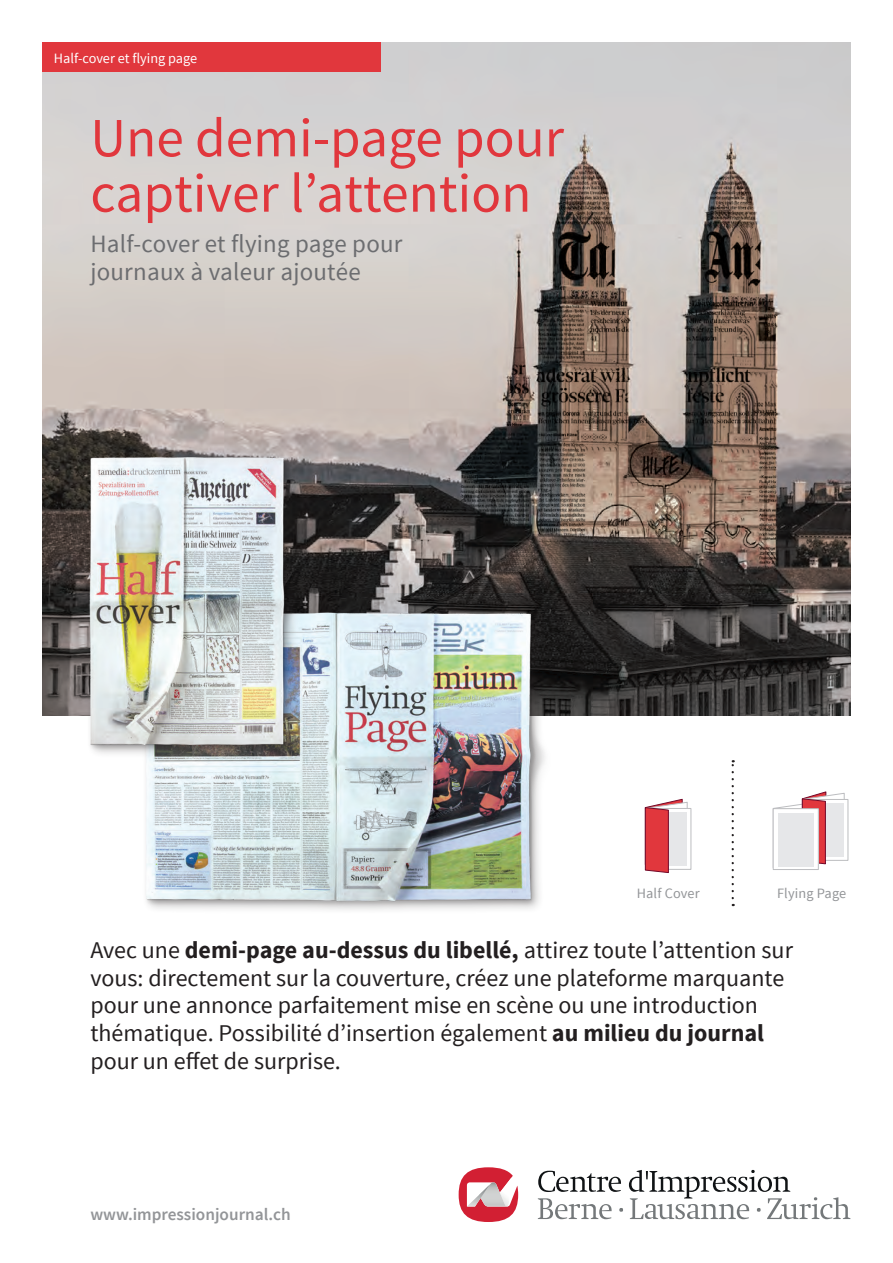
<style>
.page{position:relative;width:893px;height:1263px;background:#fff}
.page>*{position:absolute;margin:0;border:0;box-sizing:border-box;transform-origin:0 0}
.t1{font:55.35px/55.3px "Source Sans Pro";color:#e1373d}
.t2{font:24.9px/27.6px "Source Sans Pro";letter-spacing:.01em;color:#6c6d70}
.t3{font:24px/27.8px "Source Sans Pro";color:#231f20}
.t4{font:600 17.25px "Source Sans Pro";color:#939598}
.t5{font:14.25px "Source Sans Pro";color:#fff}
.t6{font:14.25px "Source Sans Pro";letter-spacing:.01em;color:#939598}
.s1{font-weight:700}
</style>
<div class="page">
<svg style="left:538px;top:1171px;width:83px;height:21px"></svg>
<svg style="left:538px;top:1198px;width:74px;height:21px"></svg>
<svg style="left:619px;top:1208px;width:4px;height:4px"></svg>
<svg style="left:629px;top:1170px;width:221px;height:49px"></svg>
<svg style="left:459px;top:1167px;width:59px;height:55px"></svg>
<img style="left:43px;top:43px;width:807px;height:672px">
<div style="left:43px;top:43px;width:338px;height:29px;background:#e1373d"></div>
<svg style="left:732px;top:760px;width:2px;height:138px"></svg>
<div style="left:645px;top:808px;width:46px;height:62px;border:1px solid #bcbdc0"></div>
<svg style="left:644px;top:798px;width:44px;height:75px"></svg>
<div style="left:802px;top:799px;width:46px;height:62px;border:1px solid #bcbdc0"></div>
<svg style="left:772px;top:791px;width:73px;height:77px"></svg>
<div style="left:773px;top:809px;width:45px;height:60px;background:#fff"></div>
<div style="left:773px;top:808px;width:46px;height:62px;border:1px solid #bcbdc0"></div>
<div style="left:826px;top:803px;width:18px;height:54px;background:#e6e7e9"></div>
<div style="left:778px;top:813px;width:36px;height:53px;background:#e6e7e9"></div>
<img style="left:146px;top:587px;width:412px;height:323px">
<div style="left:86px;top:453px;width:223px;height:307px;background:#231f20;opacity:.32"></div>
<img style="left:57px;top:432px;width:240px;height:338px">
<p class="t5" style="left:54px;top:46px;width:106px">XL- und XXL-Pano</p>
<p class="t5" style="left:54px;top:49px;width:145px">Half-cover et flying page</p>
<h1 class="t1" style="left:90px;top:111px;width:475px">Une demi-page pour captiver l’attention</h1>
<p class="t2" style="left:90px;top:231px;width:314px">Half-cover et flying page pour journaux à valeur ajoutée</p>
<p class="t6" style="left:637px;top:884px;width:64px">Half Cover</p>
<p class="t6" style="left:777px;top:884px;width:71px">Flying Page</p>
<p class="t3" style="left:90px;top:936px;width:704px">Avec une <span class="s1">demi-page au-dessus du libellé,</span> attirez toute l’attention sur vous: directement sur la couverture, créez une plateforme marquante pour une annonce parfaitement mise en scène ou une introduction thématique. Possibilité d’insertion également <span class="s1">au milieu du journal </span>pour un effet de surprise.</p>
<p class="t4" style="left:90px;top:1204px;width:202px">www.impressionjournal.ch</p>
</div>
